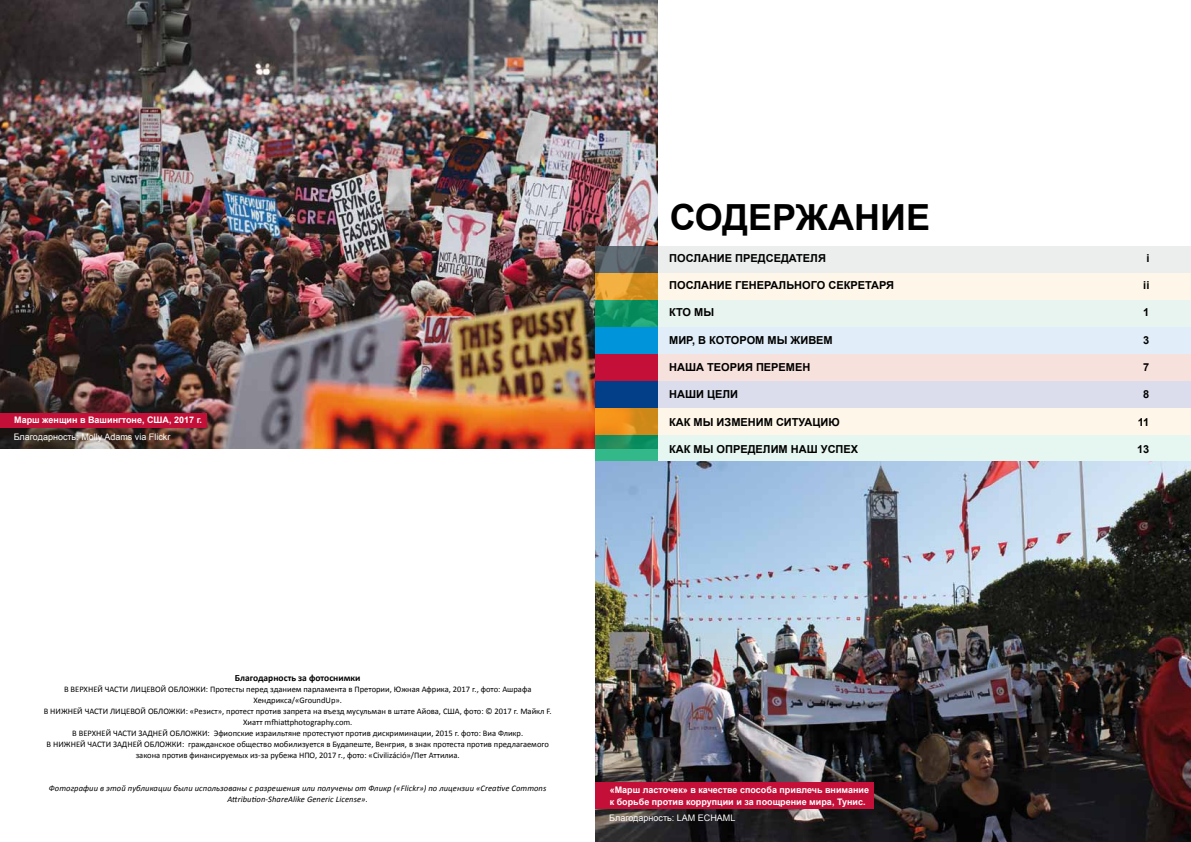
<style>
.page{position:relative;width:1191px;height:842px;background:#fff}
.page>*{position:absolute;margin:0;border:0;box-sizing:border-box;transform-origin:0 0}
.t1{font:700 36px "Arial";color:#000}
.t2{font:700 11px "Arial";color:#000}
.t3{font:700 9.5px "Calibri";color:#000}
.t4{font:700 9px/12px "Arial";color:#fff}
.t5{font:9px "Arial";color:#fff}
.t6{font:8.5px/11px "Calibri";color:#000;text-align:center}
.t7{font:italic 8.5px/11px "Calibri";letter-spacing:.01em;color:#000;text-align:center}
</style>
<div class="page">
<img style="left:0;top:0;width:658px;height:448px">
<svg style="left:595px;top:246px;width:63px;height:27px"></svg>
<div style="left:658px;top:246px;width:533px;height:27px;background:#eceeee"></div>
<svg style="left:595px;top:408px;width:63px;height:27px"></svg>
<div style="left:658px;top:408px;width:533px;height:27px;background:#fef6e8"></div>
<div style="left:658px;top:273px;width:533px;height:27px;background:#fef6e8"></div>
<svg style="left:595px;top:273px;width:63px;height:27px"></svg>
<div style="left:658px;top:435px;width:533px;height:27px;background:#e6f6f0"></div>
<svg style="left:595px;top:435px;width:63px;height:27px"></svg>
<div style="left:658px;top:300px;width:533px;height:27px;background:#e3f2eb"></div>
<svg style="left:595px;top:300px;width:63px;height:27px;fill:#0a8f60"></svg>
<div style="left:658px;top:327px;width:533px;height:27px;background:#e1eef9"></div>
<div style="left:595px;top:327px;width:63px;height:27px;background:#0095da"></div>
<div style="left:658px;top:354px;width:533px;height:27px;background:#f7e1dc"></div>
<div style="left:595px;top:354px;width:63px;height:27px;background:#c41039"></div>
<div style="left:658px;top:381px;width:533px;height:27px;background:#dbddec"></div>
<div style="left:595px;top:381px;width:63px;height:27px;background:#023f88"></div>
<img style="left:595px;top:462px;width:596px;height:380px">
<div style="left:595px;top:782px;width:279px;height:27px;background:#c41039"></div>
<div style="left:0;top:414px;width:206px;height:14px;background:#c41039"></div>
<p class="t4" style="left:14px;top:414px;width:189px">Марш женщин в Вашингтоне, США, 2017 г.</p>
<p class="t5" style="left:14px;top:430px;width:158px">Благодарность: Molly Adams via Flickr</p>
<h1 class="t1" style="left:670px;top:194px;width:262px">СОДЕРЖАНИЕ</h1>
<p class="t2" style="left:669px;top:251px;width:158px">ПОСЛАНИЕ ПРЕДСЕДАТЕЛЯ</p>
<p class="t2" style="left:1146px;top:251px;width:5px">i</p>
<p class="t2" style="left:669px;top:278px;width:226px">ПОСЛАНИЕ ГЕНЕРАЛЬНОГО СЕКРЕТАРЯ</p>
<p class="t2" style="left:1143px;top:278px;width:8px">ii</p>
<p class="t2" style="left:669px;top:305px;width:46px">КТО МЫ</p>
<p class="t2" style="left:1143px;top:305px;width:8px">1</p>
<p class="t2" style="left:669px;top:333px;width:165px">МИР, В КОТОРОМ МЫ ЖИВЕМ</p>
<p class="t2" style="left:1143px;top:333px;width:8px">3</p>
<p class="t2" style="left:669px;top:360px;width:143px">НАША ТЕОРИЯ ПЕРЕМЕН</p>
<p class="t2" style="left:1143px;top:360px;width:8px">7</p>
<p class="t2" style="left:669px;top:387px;width:70px">НАШИ ЦЕЛИ</p>
<p class="t2" style="left:1143px;top:387px;width:8px">8</p>
<p class="t2" style="left:669px;top:415px;width:172px">КАК МЫ ИЗМЕНИМ СИТУАЦИЮ</p>
<p class="t2" style="left:1137px;top:415px;width:13px">11</p>
<p class="t2" style="left:669px;top:442px;width:190px">КАК МЫ ОПРЕДЕЛИМ НАШ УСПЕХ</p>
<p class="t2" style="left:1137px;top:442px;width:14px">13</p>
<p class="t3" style="left:235px;top:672px;width:127px">Благодарность за фотоснимки</p>
<p class="t6" style="left:44px;top:684px;width:509px">В ВЕРХНЕЙ ЧАСТИ ЛИЦЕВОЙ ОБЛОЖКИ: Протесты перед зданием парламента в Претории, Южная Африка, 2017 г., фото: Ашрафа Хендрикса/«GroundUp».<br>В НИЖНЕЙ ЧАСТИ ЛИЦЕВОЙ ОБЛОЖКИ: «Резист», протест против запрета на въезд мусульман в штате Айова, США, фото: © 2017 г. Майкл F.<br>Хиатт mfhiattphotography.com.<br>В ВЕРХНЕЙ ЧАСТИ ЗАДНЕЙ ОБЛОЖКИ: Эфиопские израильтяне протестуют против дискриминации, 2015 г. фото: Виа Фликр.<br>В НИЖНЕЙ ЧАСТИ ЗАДНЕЙ ОБЛОЖКИ: гражданское общество мобилизуется в Будапеште, Венгрия, в знак протеста против предлагаемого закона против финансируемых из-за рубежа НПО, 2017 г., фото: «Civilizáció»/Пет Аттилиа.</p>
<p class="t7" style="left:49px;top:782px;width:499px">Фотографии в этой публикации были использованы с разрешения или получены от Фликр («Flickr») по лицензии «Creative Commons<br>Attribution-ShareAlike Generic License».</p>
<p class="t4" style="left:609px;top:784px;width:261px">«Марш ласточек» в качестве способа привлечь внимание к борьбе против коррупции и за поощрение мира, Тунис.</p>
<p class="t5" style="left:609px;top:812px;width:127px">Благодарность: LAM ECHAML</p>
</div>
